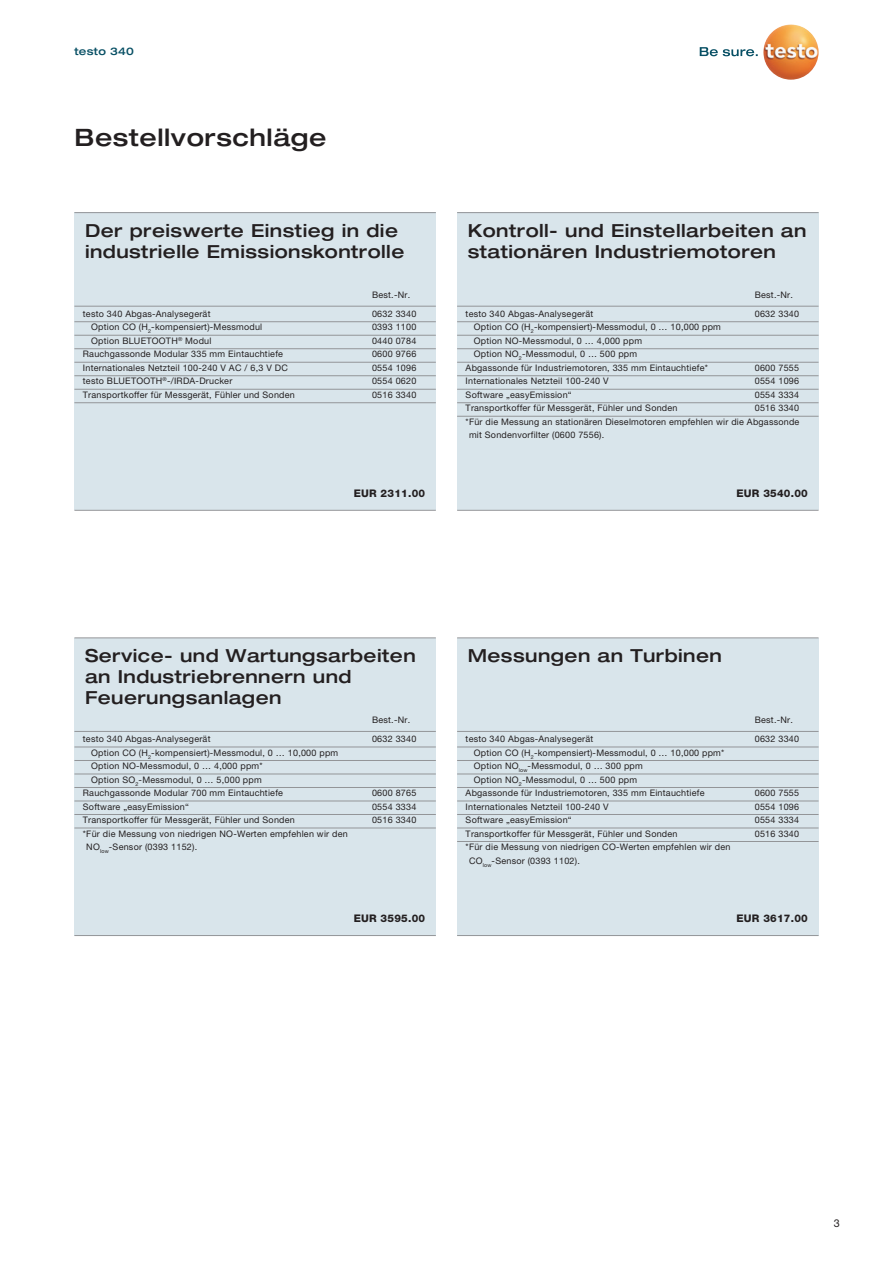
<style>
.page{position:relative;width:893px;height:1263px;background:#fff}
.page>*{position:absolute;margin:0;border:0;box-sizing:border-box;transform-origin:0 0}
.t1{font:500 expanded 24px "Helvetica Neue LTW1 G";letter-spacing:.025em;color:#231f20}
.t2{font:500 expanded 18px/21px "Helvetica Neue LTW1 G";letter-spacing:.025em;color:#231f20}
.t3{font:10.8px "Helvetica Neue LTW1 G";color:#231f20}
.t4{font:800 10.5px "Helvetica Neue LTW1 G";letter-spacing:.025em;color:#231f20}
.t5{font:500 expanded 10.5px "Helvetica Neue LTW1 G";letter-spacing:.025em;color:#074f64}
.t6{font:9px/13.5px "Helvetica Neue LTW1 G";letter-spacing:.025em;color:#231f20}
</style>
<div class="page">
<svg style="left:700px;top:47px;width:58px;height:9px"></svg>
<img style="left:763px;top:24px;width:56px;height:56px;border-radius:28px">
<div style="left:74px;top:213px;width:362px;height:297px;background:#d9e5eb"></div>
<div style="left:457px;top:213px;width:362px;height:297px;background:#d9e5eb"></div>
<hr style="left:74px;top:306px;width:362px;height:1px;background:#939598">
<hr style="left:74px;top:321px;width:362px;height:1px;background:#939598">
<hr style="left:74px;top:335px;width:362px;height:1px;background:#939598">
<hr style="left:74px;top:348px;width:362px;height:1px;background:#939598">
<hr style="left:74px;top:362px;width:362px;height:1px;background:#939598">
<hr style="left:74px;top:375px;width:362px;height:1px;background:#939598">
<hr style="left:74px;top:389px;width:362px;height:1px;background:#939598">
<hr style="left:74px;top:402px;width:362px;height:1px;background:#939598">
<hr style="left:74px;top:212px;width:362px;height:1px;background:#939598">
<hr style="left:457px;top:212px;width:362px;height:1px;background:#939598">
<hr style="left:457px;top:306px;width:362px;height:1px;background:#939598">
<hr style="left:74px;top:510px;width:362px;height:1px;background:#939598">
<hr style="left:457px;top:510px;width:362px;height:1px;background:#939598">
<hr style="left:457px;top:321px;width:362px;height:1px;background:#939598">
<hr style="left:457px;top:335px;width:362px;height:1px;background:#939598">
<hr style="left:457px;top:348px;width:362px;height:1px;background:#939598">
<hr style="left:457px;top:362px;width:362px;height:1px;background:#939598">
<hr style="left:457px;top:375px;width:362px;height:1px;background:#939598">
<hr style="left:457px;top:389px;width:362px;height:1px;background:#939598">
<hr style="left:457px;top:402px;width:362px;height:1px;background:#939598">
<hr style="left:457px;top:416px;width:362px;height:1px;background:#939598">
<div style="left:74px;top:638px;width:362px;height:297px;background:#d9e5eb"></div>
<div style="left:457px;top:638px;width:362px;height:297px;background:#d9e5eb"></div>
<hr style="left:74px;top:731px;width:362px;height:1px;background:#939598">
<hr style="left:74px;top:747px;width:362px;height:1px;background:#939598">
<hr style="left:74px;top:760px;width:362px;height:1px;background:#939598">
<hr style="left:74px;top:774px;width:362px;height:1px;background:#939598">
<hr style="left:74px;top:787px;width:362px;height:1px;background:#939598">
<hr style="left:74px;top:801px;width:362px;height:1px;background:#939598">
<hr style="left:74px;top:814px;width:362px;height:1px;background:#939598">
<hr style="left:74px;top:828px;width:362px;height:1px;background:#939598">
<hr style="left:74px;top:637px;width:362px;height:1px;background:#939598">
<hr style="left:457px;top:637px;width:362px;height:1px;background:#939598">
<hr style="left:457px;top:731px;width:362px;height:1px;background:#939598">
<hr style="left:74px;top:935px;width:362px;height:1px;background:#939598">
<hr style="left:457px;top:935px;width:362px;height:1px;background:#939598">
<hr style="left:457px;top:747px;width:362px;height:1px;background:#939598">
<hr style="left:457px;top:760px;width:362px;height:1px;background:#939598">
<hr style="left:457px;top:774px;width:362px;height:1px;background:#939598">
<hr style="left:457px;top:787px;width:362px;height:1px;background:#939598">
<hr style="left:457px;top:801px;width:362px;height:1px;background:#939598">
<hr style="left:457px;top:814px;width:362px;height:1px;background:#939598">
<hr style="left:457px;top:828px;width:362px;height:1px;background:#939598">
<hr style="left:457px;top:841px;width:362px;height:1px;background:#939598">
<p class="t5" style="left:74px;top:44px;width:61px">testo 340</p>
<h1 class="t1" style="left:74px;top:122px;width:254px">Bestellvorschläge</h1>
<h2 class="t2" style="left:85px;top:219px;width:321px">Der preiswerte Einstieg in die industrielle Emissionskontrolle</h2>
<h2 class="t2" style="left:468px;top:219px;width:340px">Kontroll- und Einstellarbeiten an stationären Industriemotoren</h2>
<p class="t6" style="left:372px;top:288px;width:40px">Best.-Nr.</p>
<p class="t6" style="left:83px;top:307px;width:129px">testo 340 Abgas-Analysegerät</p>
<p class="t6" style="left:372px;top:307px;width:46px">0632 3340</p>
<p class="t6" style="left:91px;top:320px;width:173px">Option CO (H<sub>2</sub>-kompensiert)-Messmodul</p>
<p class="t6" style="left:372px;top:320px;width:46px">0393 1100</p>
<p class="t6" style="left:91px;top:334px;width:122px">Option BLUETOOTH<sup>®</sup> Modul</p>
<p class="t6" style="left:372px;top:334px;width:46px">0440 0784</p>
<p class="t6" style="left:83px;top:347px;width:202px">Rauchgassonde Modular 335 mm Eintauchtiefe</p>
<p class="t6" style="left:372px;top:347px;width:46px">0600 9766</p>
<p class="t6" style="left:83px;top:361px;width:206px">Internationales Netzteil 100-240 V AC / 6,3 V DC</p>
<p class="t6" style="left:372px;top:361px;width:46px">0554 1096</p>
<p class="t6" style="left:83px;top:374px;width:151px">testo BLUETOOTH<sup>®</sup>-/IRDA-Drucker</p>
<p class="t6" style="left:372px;top:374px;width:46px">0554 0620</p>
<p class="t6" style="left:83px;top:388px;width:213px">Transportkoffer für Messgerät, Fühler und Sonden</p>
<p class="t6" style="left:372px;top:388px;width:46px">0516 3340</p>
<p class="t6" style="left:755px;top:288px;width:40px">Best.-Nr.</p>
<p class="t6" style="left:466px;top:307px;width:129px">testo 340 Abgas-Analysegerät</p>
<p class="t6" style="left:755px;top:307px;width:46px">0632 3340</p>
<p class="t6" style="left:474px;top:320px;width:249px">Option CO (H<sub>2</sub>-kompensiert)-Messmodul, 0 … 10,000 ppm</p>
<p class="t6" style="left:474px;top:334px;width:170px">Option NO-Messmodul, 0 … 4,000 ppm</p>
<p class="t6" style="left:474px;top:347px;width:165px">Option NO<sub>2</sub>-Messmodul, 0 … 500 ppm</p>
<p class="t6" style="left:466px;top:361px;width:244px">Abgassonde für Industriemotoren, 335 mm Eintauchtiefe*</p>
<p class="t6" style="left:755px;top:361px;width:46px">0600 7555</p>
<p class="t6" style="left:466px;top:374px;width:145px">Internationales Netzteil 100-240 V</p>
<p class="t6" style="left:755px;top:374px;width:46px">0554 1096</p>
<p class="t6" style="left:466px;top:388px;width:108px">Software „easyEmission“</p>
<p class="t6" style="left:755px;top:388px;width:46px">0554 3334</p>
<p class="t6" style="left:466px;top:401px;width:213px">Transportkoffer für Messgerät, Fühler und Sonden</p>
<p class="t6" style="left:755px;top:401px;width:46px">0516 3340</p>
<p class="t6" style="left:466px;top:415px;width:335px">*Für die Messung an stationären Dieselmotoren empfehlen wir die Abgassonde</p>
<p class="t6" style="left:469px;top:428px;width:137px">mit Sondenvorfilter (0600 7556).</p>
<p class="t4" style="left:354px;top:486px;width:73px">EUR 2311.00</p>
<p class="t4" style="left:736px;top:486px;width:73px">EUR 3540.00</p>
<h2 class="t2" style="left:85px;top:645px;width:332px">Service- und Wartungsarbeiten an Industriebrennern und<br>Feuerungsanlagen</h2>
<h2 class="t2" style="left:468px;top:645px;width:256px">Messungen an Turbinen</h2>
<p class="t6" style="left:83px;top:732px;width:129px">testo 340 Abgas-Analysegerät</p>
<p class="t6" style="left:372px;top:732px;width:46px">0632 3340</p>
<p class="t6" style="left:91px;top:746px;width:249px">Option CO (H<sub>2</sub>-kompensiert)-Messmodul, 0 … 10,000 ppm</p>
<p class="t6" style="left:91px;top:759px;width:173px">Option NO-Messmodul, 0 … 4,000 ppm*</p>
<p class="t6" style="left:91px;top:773px;width:172px">Option SO<sub>2</sub>-Messmodul, 0 … 5,000 ppm</p>
<p class="t6" style="left:83px;top:786px;width:202px">Rauchgassonde Modular 700 mm Eintauchtiefe</p>
<p class="t6" style="left:372px;top:786px;width:46px">0600 8765</p>
<p class="t6" style="left:83px;top:800px;width:108px">Software „easyEmission“</p>
<p class="t6" style="left:372px;top:800px;width:46px">0554 3334</p>
<p class="t6" style="left:83px;top:813px;width:213px">Transportkoffer für Messgerät, Fühler und Sonden</p>
<p class="t6" style="left:372px;top:813px;width:46px">0516 3340</p>
<p class="t6" style="left:86px;top:827px;width:263px;text-indent:-3px">*Für die Messung von niedrigen NO-Werten empfehlen wir den<br>NO<sub>low</sub>-Sensor (0393 1152).</p>
<p class="t6" style="left:372px;top:713px;width:40px">Best.-Nr.</p>
<p class="t6" style="left:755px;top:713px;width:40px">Best.-Nr.</p>
<p class="t6" style="left:466px;top:732px;width:129px">testo 340 Abgas-Analysegerät</p>
<p class="t6" style="left:755px;top:732px;width:46px">0632 3340</p>
<p class="t6" style="left:474px;top:746px;width:252px">Option CO (H<sub>2</sub>-kompensiert)-Messmodul, 0 … 10,000 ppm*</p>
<p class="t6" style="left:474px;top:759px;width:171px">Option NO<sub>low</sub>-Messmodul, 0 … 300 ppm</p>
<p class="t6" style="left:474px;top:773px;width:165px">Option NO<sub>2</sub>-Messmodul, 0 … 500 ppm</p>
<p class="t6" style="left:466px;top:786px;width:240px">Abgassonde für Industriemotoren, 335 mm Eintauchtiefe</p>
<p class="t6" style="left:755px;top:786px;width:46px">0600 7555</p>
<p class="t6" style="left:466px;top:800px;width:145px">Internationales Netzteil 100-240 V</p>
<p class="t6" style="left:755px;top:800px;width:46px">0554 1096</p>
<p class="t6" style="left:466px;top:813px;width:108px">Software „easyEmission“</p>
<p class="t6" style="left:755px;top:813px;width:46px">0554 3334</p>
<p class="t6" style="left:466px;top:827px;width:213px">Transportkoffer für Messgerät, Fühler und Sonden</p>
<p class="t6" style="left:755px;top:827px;width:46px">0516 3340</p>
<p class="t6" style="left:469px;top:840px;width:263px;text-indent:-3px">*Für die Messung von niedrigen CO-Werten empfehlen wir den<br>CO<sub>low</sub>-Sensor (0393 1102).</p>
<p class="t4" style="left:354px;top:912px;width:73px">EUR 3595.00</p>
<p class="t4" style="left:736px;top:912px;width:73px">EUR 3617.00</p>
<p class="t3" style="left:834px;top:1217px;width:8px">3</p>
</div>
